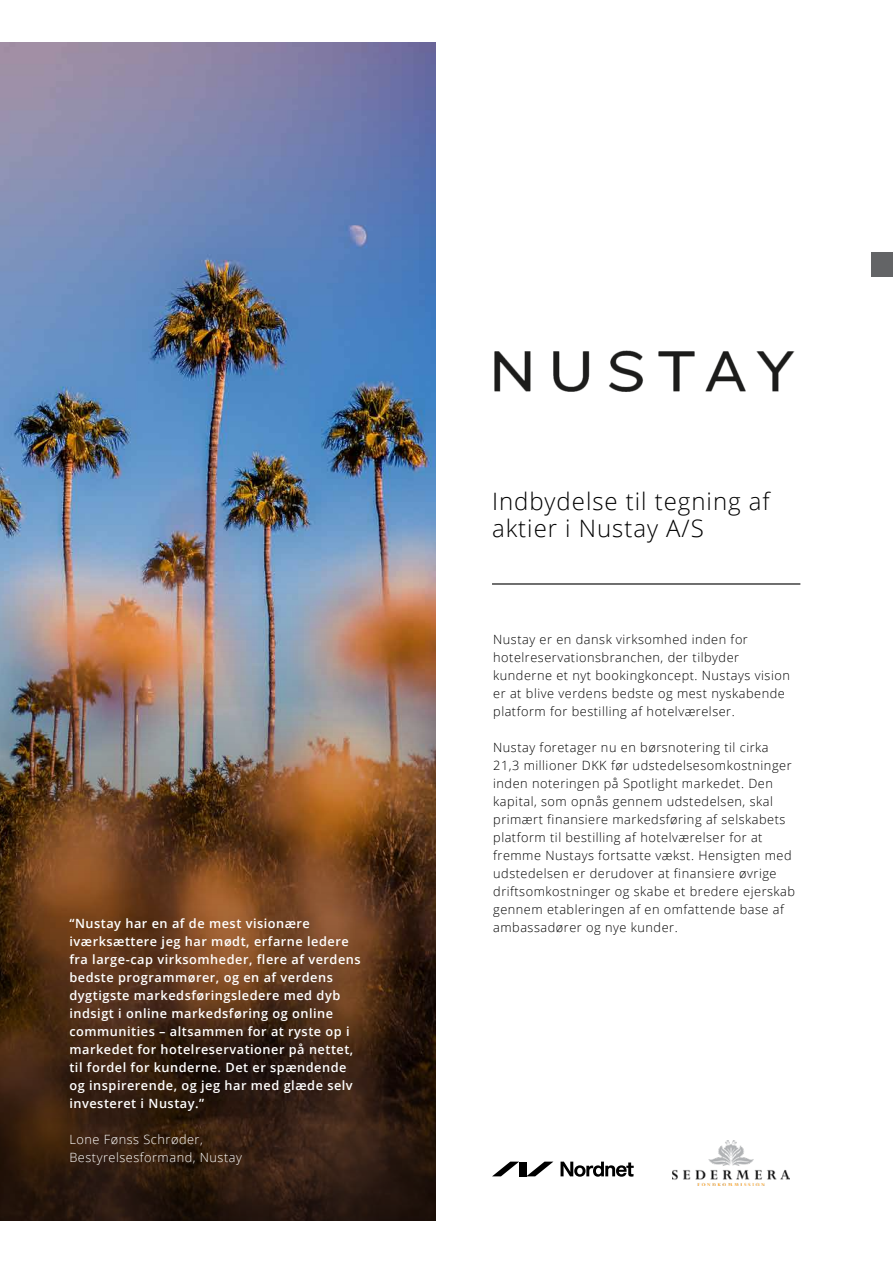
<style>
.page{position:relative;width:893px;height:1263px;background:#fff}
.page>*{position:absolute;margin:0;border:0;box-sizing:border-box;transform-origin:0 0}
.t1{font:300 24px/27px "Open Sans";letter-spacing:.04em;color:#000}
.t2{font:300 12.75px/18px "Open Sans";letter-spacing:.04em;color:#000}
.t3{font:600 12.75px/18px "Open Sans";letter-spacing:.04em;color:#fff}
.t4{font:300 12.75px/18px "Open Sans";letter-spacing:.04em;color:#fff}
</style>
<div class="page">
<div style="left:871px;top:252px;width:22px;height:25px;background:#636466"></div>
<img style="left:494px;top:350px;width:301px;height:42px">
<img style="left:673px;top:1140px;width:116px;height:45px">
<svg style="left:526px;top:1161px;width:27px;height:15px"></svg>
<svg style="left:492px;top:1161px;width:27px;height:15px"></svg>
<div style="left:519px;top:1161px;width:7px;height:15px;background:#000"></div>
<svg style="left:561px;top:1161px;width:73px;height:16px"></svg>
<hr style="left:492px;top:583px;width:308px;height:1px;background:#000">
<img style="left:0;top:43px;width:436px;height:1177px">
<p class="t3" style="left:69px;top:914px;width:293px">“Nustay har en af de mest visionære iværksættere jeg har mødt, erfarne ledere fra large-cap virksomheder, flere af verdens bedste programmører, og en af verdens dygtigste markedsføringsledere med dyb indsigt i online markedsføring og online communities – altsammen for at ryste op i markedet for hotelreservationer på nettet, til fordel for kunderne. Det er spændende og inspirerende, og jeg har med glæde selv investeret i Nustay.”</p>
<p class="t4" style="left:69px;top:1130px;width:174px">Lone Fønss Schrøder,<br>Bestyrelsesformand, Nustay</p>
<h1 class="t1" style="left:492px;top:487px;width:279px">Indbydelse til tegning af aktier i Nustay A/S</h1>
<p class="t2" style="left:493px;top:630px;width:298px">Nustay er en dansk virksomhed inden for hotelreservationsbranchen, der tilbyder kunderne et nyt bookingkoncept. Nustays vision er at blive verdens bedste og mest nyskabende platform for bestilling af hotelværelser.</p>
<p class="t2" style="left:493px;top:738px;width:303px">Nustay foretager nu en børsnotering til cirka 21,3 millioner DKK før udstedelsesomkostninger inden noteringen på Spotlight markedet. Den kapital, som opnås gennem udstedelsen, skal primært finansiere markedsføring af selskabets platform til bestilling af hotelværelser for at fremme Nustays fortsatte vækst. Hensigten med udstedelsen er derudover at finansiere øvrige driftsomkostninger og skabe et bredere ejerskab gennem etableringen af en omfattende base af ambassadører og nye kunder.</p>
</div>
